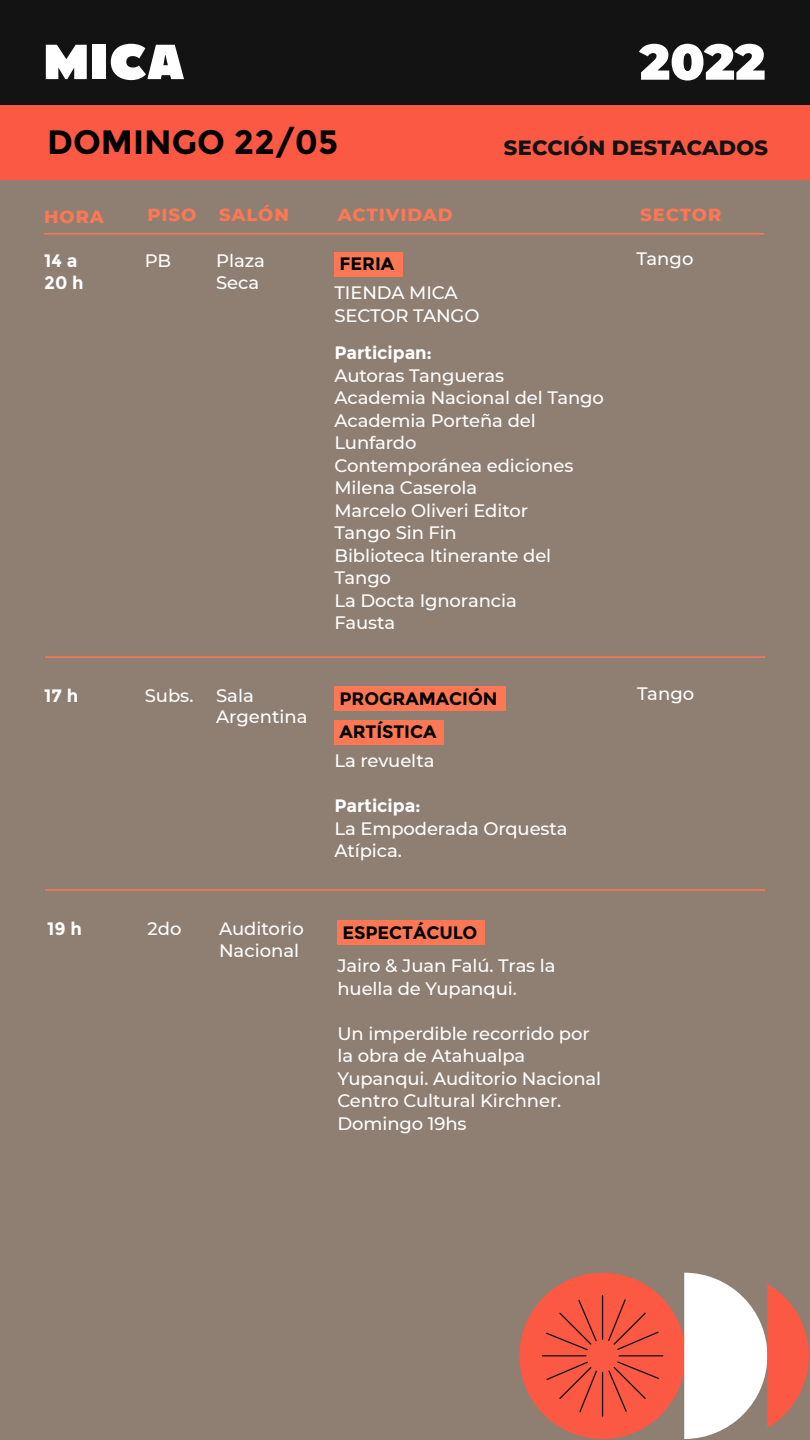
<style>
.page{position:relative;width:810px;height:1440px;background:#fff}
.page>*{position:absolute;margin:0;border:0;box-sizing:border-box;transform-origin:0 0}
.t1{font:900 50.25px "Montserrat";color:#fff}
.t2{font:700 33.75px "Montserrat";color:#000}
.t3{font:800 21px "Montserrat";letter-spacing:.01em;color:#141313}
.t4{font:500 18px/22.5px "Montserrat";letter-spacing:-.005em;color:#fff}
.t5{font:700 18px/33.3px "Montserrat";letter-spacing:-.005em;color:#000}
.t6{font:700 18px/21.6px "Montserrat";letter-spacing:-.005em;color:#fff}
.t7{font:800 18px "Montserrat";letter-spacing:.05em;color:#fc7854}
</style>
<div class="page">
<div style="left:0;top:105px;width:810px;height:1335px;background:#8f7e72"></div>
<div style="left:0;top:105px;width:810px;height:75px;background:#fc5945"></div>
<div style="left:0;top:0;width:810px;height:105px;background:#141313"></div>
<svg style="left:46px;top:45px;width:41px;height:34px"></svg>
<div style="left:93px;top:45px;width:13px;height:34px;background:#fff"></div>
<svg style="left:111px;top:44px;width:73px;height:36px"></svg>
<div style="left:519px;top:1273px;width:167px;height:166px;background:#fc5945;border-radius:50%"></div>
<svg style="left:684px;top:1273px;width:125px;height:166px"></svg>
<hr style="left:542px;top:1355px;width:45px;height:1px;background:#141313">
<hr style="left:619px;top:1355px;width:44px;height:1px;background:#141313">
<hr style="left:602px;top:1295px;width:1px;height:45px;background:#141313">
<hr style="left:602px;top:1372px;width:1px;height:45px;background:#141313">
<svg style="left:547px;top:1362px;width:50px;height:50px"></svg>
<svg style="left:608px;top:1299px;width:51px;height:51px"></svg>
<svg style="left:546px;top:1300px;width:51px;height:50px"></svg>
<svg style="left:608px;top:1361px;width:51px;height:51px"></svg>
<hr style="left:44px;top:233px;width:720px;height:2px;background:#fc7854">
<hr style="left:45px;top:656px;width:720px;height:2px;background:#fc7854">
<hr style="left:45px;top:889px;width:720px;height:2px;background:#fc7854">
<div style="left:335px;top:252px;width:68px;height:25px;background:#fc7854"></div>
<div style="left:335px;top:686px;width:171px;height:25px;background:#fc7854"></div>
<div style="left:335px;top:720px;width:109px;height:25px;background:#fc7854"></div>
<div style="left:337px;top:920px;width:148px;height:25px;background:#fc7854"></div>
<h1 class="t1" style="left:640px;top:24px;width:127px">2022</h1>
<h2 class="t2" style="left:47px;top:122px;width:293px">DOMINGO 22/05</h2>
<p class="t3" style="left:504px;top:132px;width:266px">SECCIÓN DESTACADOS</p>
<p class="t7" style="left:44px;top:203px;width:61px">HORA</p>
<p class="t7" style="left:148px;top:202px;width:50px">PISO</p>
<p class="t7" style="left:219px;top:202px;width:71px">SALÓN</p>
<p class="t7" style="left:338px;top:202px;width:117px">ACTIVIDAD</p>
<p class="t7" style="left:640px;top:202px;width:83px">SECTOR</p>
<p class="t6" style="left:44px;top:250px;width:41px">14 a<br>20 h</p>
<p class="t4" style="left:145px;top:249px;width:28px">PB</p>
<p class="t4" style="left:216px;top:249px;width:50px;line-height:21.6px">Plaza<br>Seca</p>
<p class="t4" style="left:636px;top:247px;width:58px">Tango</p>
<p class="t4" style="left:335px;top:281px;width:147px">TIENDA MICA<br>SECTOR TANGO</p>
<p class="t6" style="left:335px;top:342px;width:99px">Participan:</p>
<p class="t4" style="left:335px;top:363px;width:271px">Autoras Tangueras<br>Academia Nacional del Tango<br>Academia Porteña del<br>Lunfardo<br>Contemporánea ediciones<br>Milena Caserola<br>Marcelo Oliveri Editor<br>Tango Sin Fin<br>Biblioteca Itinerante del<br>Tango<br>La Docta Ignorancia<br>Fausta</p>
<p class="t5" style="left:339px;top:247px;width:56px">FERIA</p>
<p class="t6" style="left:44px;top:685px;width:35px">17 h</p>
<p class="t4" style="left:145px;top:683px;width:50px">Subs.</p>
<p class="t4" style="left:216px;top:684px;width:93px;line-height:21.6px">Sala<br>Argentina</p>
<p class="t4" style="left:637px;top:681px;width:58px">Tango</p>
<p class="t4" style="left:335px;top:749px;width:102px">La revuelta</p>
<p class="t6" style="left:335px;top:795px;width:88px">Participa:</p>
<p class="t4" style="left:335px;top:816px;width:235px">La Empoderada Orquesta<br>Atípica.</p>
<p class="t5" style="left:339px;top:682px;width:160px">PROGRAMACIÓN<br>ARTÍSTICA</p>
<p class="t6" style="left:47px;top:918px;width:36px">19 h</p>
<p class="t4" style="left:148px;top:917px;width:35px">2do</p>
<p class="t4" style="left:219px;top:917px;width:86px;line-height:21.6px">Auditorio<br>Nacional</p>
<p class="t5" style="left:342px;top:916px;width:137px">ESPECTÁCULO</p>
<p class="t4" style="left:337px;top:954px;width:220px">Jairo &amp; Juan Falú. Tras la huella de Yupanqui.</p>
<p class="t4" style="left:337px;top:1022px;width:265px">Un imperdible recorrido por la obra de Atahualpa<br>Yupanqui. Auditorio Nacional<br>Centro Cultural Kirchner.<br>Domingo 19hs</p>
</div>
